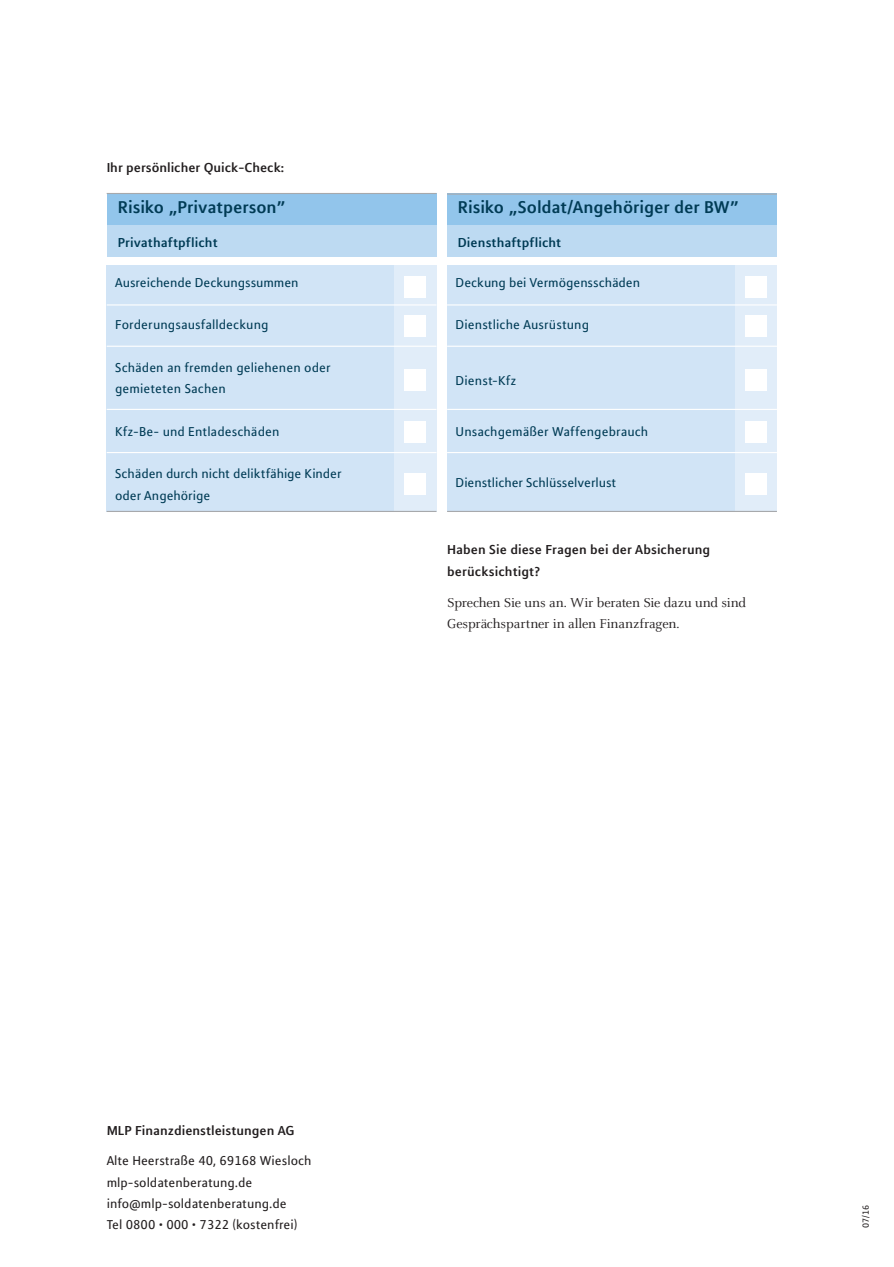
<style>
.page{position:relative;width:894px;height:1267px;background:#fff}
.page>*{position:absolute;margin:0;border:0;box-sizing:border-box;transform-origin:0 0}
.t1{font:700 18.75px "MLPOT";letter-spacing:-.005em;color:#003b55}
.t2{font:14.25px/21.3px "MLPOT";color:#003b55}
.t3{font:14.25px/21.3px "MLPOT";color:#231f20}
.t4{font:700 14.25px/21.3px "MLPOT";color:#231f20}
.t5{font:14.25px/21.3px "Celeste";letter-spacing:-.01em;color:#231f20}
.t6{font:700 14.25px "MLPOT";letter-spacing:.005em;color:#003b55}
.t7{font:9.75px "MLPOT";color:#231f20}
</style>
<div class="page">
<div style="left:372px;top:266px;width:64px;height:246px;background:#e1edf9"></div>
<div style="left:712px;top:266px;width:64px;height:246px;background:#e1edf9"></div>
<div style="left:107px;top:266px;width:287px;height:246px;background:#d1e4f6"></div>
<div style="left:447px;top:266px;width:287px;height:246px;background:#d1e4f6"></div>
<hr style="left:107px;top:304px;width:329px;height:1px;background:#fff">
<hr style="left:447px;top:304px;width:329px;height:1px;background:#fff">
<hr style="left:107px;top:345px;width:329px;height:2px;background:#fff">
<hr style="left:447px;top:345px;width:329px;height:2px;background:#fff">
<hr style="left:107px;top:409px;width:329px;height:1px;background:#fff">
<hr style="left:447px;top:409px;width:329px;height:1px;background:#fff">
<hr style="left:107px;top:511px;width:329px;height:1px;background:#a7a9ac">
<hr style="left:447px;top:511px;width:329px;height:1px;background:#a7a9ac">
<div style="left:404px;top:276px;width:21px;height:22px;background:#fff"></div>
<div style="left:744px;top:276px;width:22px;height:22px;background:#fff"></div>
<div style="left:404px;top:369px;width:21px;height:22px;background:#fff"></div>
<div style="left:744px;top:369px;width:22px;height:22px;background:#fff"></div>
<div style="left:404px;top:473px;width:21px;height:22px;background:#fff"></div>
<div style="left:744px;top:473px;width:22px;height:22px;background:#fff"></div>
<div style="left:404px;top:421px;width:21px;height:22px;background:#fff"></div>
<div style="left:744px;top:421px;width:22px;height:22px;background:#fff"></div>
<div style="left:404px;top:315px;width:21px;height:21px;background:#fff"></div>
<div style="left:744px;top:315px;width:22px;height:21px;background:#fff"></div>
<div style="left:107px;top:193px;width:329px;height:32px;background:#92c5eb"></div>
<div style="left:447px;top:193px;width:329px;height:32px;background:#92c5eb"></div>
<div style="left:107px;top:225px;width:329px;height:32px;background:#bddaf2"></div>
<div style="left:447px;top:225px;width:329px;height:32px;background:#bddaf2"></div>
<hr style="left:107px;top:452px;width:329px;height:1px;background:#fff">
<hr style="left:447px;top:452px;width:329px;height:1px;background:#fff">
<hr style="left:107px;top:193px;width:329px;height:1px;background:#a7a9ac">
<hr style="left:447px;top:193px;width:329px;height:2px;background:#a7a9ac">
<p class="t4" style="left:107px;top:158px;width:179px">Ihr persönlicher Quick-Check:</p>
<h1 class="t1" style="left:118px;top:199px;width:169px">Risiko „Privatperson”</h1>
<h1 class="t1" style="left:457px;top:199px;width:282px">Risiko „Soldat/Angehöriger der BW”</h1>
<p class="t6" style="left:118px;top:236px;width:101px">Privathaftpflicht</p>
<p class="t6" style="left:457px;top:236px;width:105px">Diensthaftpflicht</p>
<p class="t2" style="left:115px;top:273px;width:185px">Ausreichende Deckungssummen</p>
<p class="t2" style="left:115px;top:315px;width:155px">Forderungsausfalldeckung</p>
<p class="t2" style="left:115px;top:358px;width:217px">Schäden an fremden geliehenen oder gemieteten Sachen</p>
<p class="t2" style="left:115px;top:422px;width:166px">Kfz-Be- und Entladeschäden</p>
<p class="t2" style="left:115px;top:464px;width:228px">Schäden durch nicht deliktfähige Kinder oder Angehörige</p>
<p class="t2" style="left:455px;top:273px;width:186px">Deckung bei Vermögensschäden</p>
<p class="t2" style="left:455px;top:315px;width:135px">Dienstliche Ausrüstung</p>
<p class="t2" style="left:455px;top:371px;width:62px">Dienst-Kfz</p>
<p class="t2" style="left:455px;top:422px;width:194px">Unsachgemäßer Waffengebrauch</p>
<p class="t2" style="left:455px;top:473px;width:162px">Dienstlicher Schlüsselverlust</p>
<p class="t4" style="left:447px;top:540px;width:264px">Haben Sie diese Fragen bei der Absicherung berücksichtigt?</p>
<p class="t5" style="left:447px;top:593px;width:300px">Sprechen Sie uns an. Wir beraten Sie dazu und sind<br>Gesprächspartner in allen Finanzfragen.</p>
<p class="t4" style="left:107px;top:1121px;width:189px">MLP Finanzdienstleistungen AG</p>
<p class="t3" style="left:107px;top:1151px;width:206px">Alte Heerstraße 40, 69168 Wiesloch mlp-soldatenberatung.de info@mlp-soldatenberatung.de<br>Tel 0800 • 000 • 7322 (kostenfrei)</p>
<p class="t7" style="left:861px;top:1228px;width:24px;rotate:-90deg">07/16</p>
</div>
